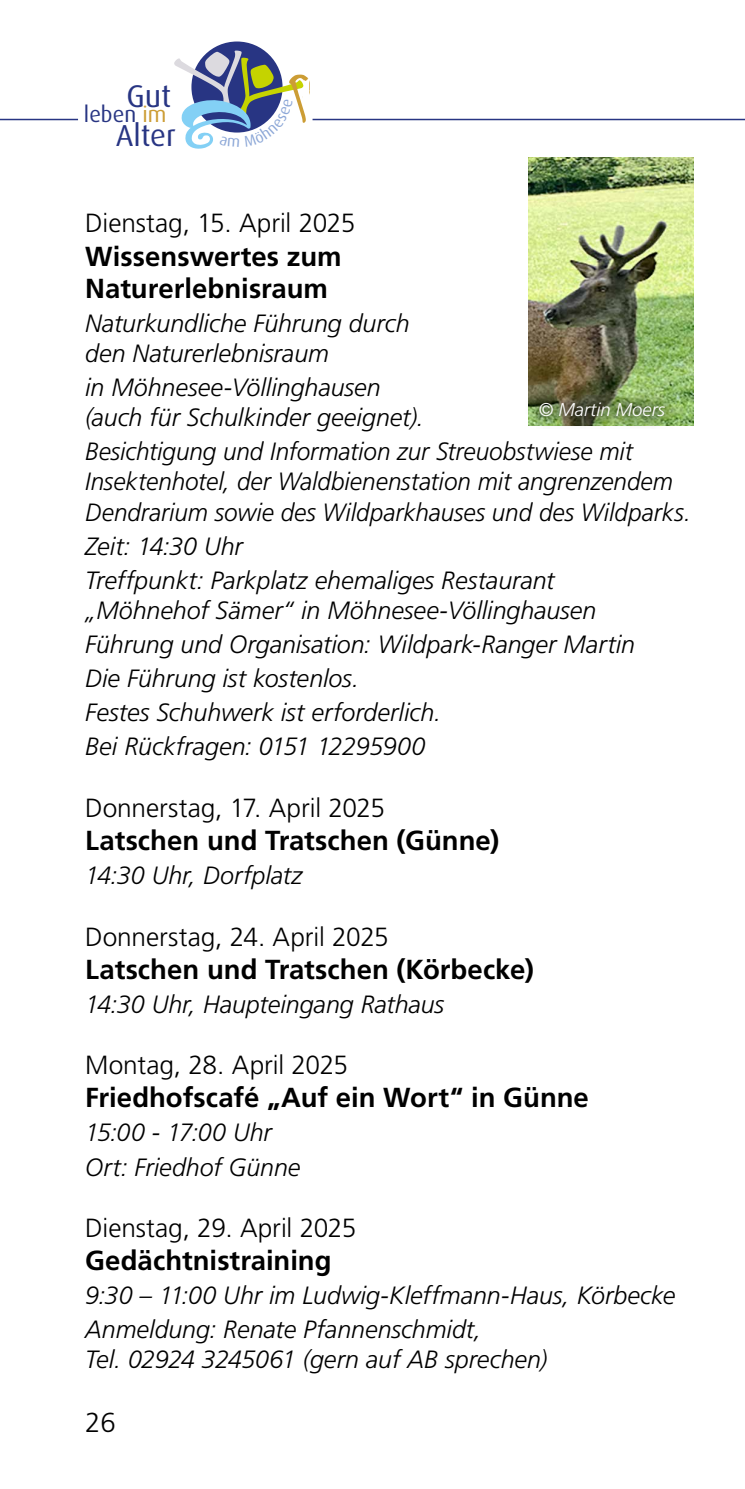
<style>
.page{position:relative;width:745px;height:1489px;background:#fff}
.page>*{position:absolute;margin:0;border:0;box-sizing:border-box;transform-origin:0 0}
.t1{font:31.25px "Dax";color:#283583}
.t2{font:30.25px "Dax";color:#283583}
.t3{font:700 27.5px/32.5px "Frutiger LT Std";color:#000}
.t4{font:300 27.5px "Frutiger LT Std";color:#000}
.t5{font:300 26.25px "Frutiger LT Std";letter-spacing:-.005em;color:#000}
.t6{font:italic 300 25px/34.2px "Frutiger LT Std";letter-spacing:-.005em;color:#000}
.t7{font:22.25px "Dax";color:#283583}
.t8{font:italic 300 18.5px "Frutiger LT Std";color:#fff}
.s1{color:#cc9d35}
</style>
<div class="page">
<svg style="left:191px;top:41px;width:91px;height:91px"></svg>
<hr style="left:0;top:119px;width:78px;height:1px;background:#283583">
<hr style="left:312px;top:119px;width:432px;height:1px;background:#283583">
<img style="left:528px;top:157px;width:164px;height:268px">
<div style="left:525px;top:389px;width:153px;height:41px;background:#000;opacity:.75"></div>
<svg style="left:191px;top:47px;width:129px;height:86px"></svg>
<p class="t1" style="left:126px;top:78px;width:46px">Gut</p>
<p class="t7" style="left:84px;top:102px;width:84px">leben <span class="s1">im</span></p>
<p class="t2" style="left:116px;top:118px;width:62px">Alter</p>
<p class="t5" style="left:85px;top:208px;width:271px">Dienstag, 15. April 2025</p>
<p class="t3" style="left:85px;top:240px;width:258px">Wissenswertes zum<br>Naturerlebnisraum</p>
<p class="t6" style="left:85px;top:309px;width:326px;line-height:30px">Naturkundliche Führung durch den Naturerlebnisraum</p>
<p class="t6" style="left:85px;top:373px;width:340px;line-height:30px">in Möhnesee-Völlinghausen (auch für Schulkinder geeignet).</p>
<p class="t6" style="left:85px;top:437px;width:606px;line-height:30px">Besichtigung und Information zur Streuobstwiese mit<br>Insektenhotel, der Waldbienenstation mit angrenzendem<br>Dendrarium sowie des Wildparkhauses und des Wildparks.</p>
<p class="t6" style="left:85px;top:529px;width:470px">Zeit: 14:30 Uhr<br>Treffpunkt: Parkplatz ehemaliges Restaurant</p>
<p class="t6" style="left:85px;top:593px;width:551px">„Möhnehof Sämer“ in Möhnesee-Völlinghausen Führung und Organisation: Wildpark-Ranger Martin Die Führung ist kostenlos.<br>Festes Schuhwerk ist erforderlich.<br>Bei Rückfragen: 0151 12295900</p>
<p class="t5" style="left:85px;top:792px;width:301px">Donnerstag, 17. April 2025</p>
<p class="t3" style="left:85px;top:824px;width:415px">Latschen und Tratschen (Günne)</p>
<p class="t6" style="left:85px;top:858px;width:219px">14:30 Uhr, Dorfplatz</p>
<p class="t5" style="left:85px;top:921px;width:305px">Donnerstag, 24. April 2025</p>
<p class="t3" style="left:85px;top:952px;width:450px">Latschen und Tratschen (Körbecke)</p>
<p class="t6" style="left:85px;top:987px;width:360px">14:30 Uhr, Haupteingang Rathaus</p>
<p class="t5" style="left:85px;top:1050px;width:264px">Montag, 28. April 2025</p>
<p class="t3" style="left:85px;top:1081px;width:505px">Friedhofscafé „Auf ein Wort“ in Günne</p>
<p class="t6" style="left:85px;top:1115px;width:217px">15:00 - 17:00 Uhr<br>Ort: Friedhof Günne</p>
<p class="t8" style="left:538px;top:399px;width:128px">© Martin Moers</p>
<p class="t5" style="left:85px;top:1212px;width:272px">Dienstag, 29. April 2025</p>
<p class="t3" style="left:85px;top:1244px;width:248px">Gedächtnistraining</p>
<p class="t6" style="left:85px;top:1278px;width:591px">9:30 – 11:00 Uhr im Ludwig-Kleffmann-Haus, Körbecke<br>Anmeldung: Renate Pfannenschmidt,</p>
<p class="t6" style="left:85px;top:1342px;width:463px">Tel. 02924 3245061 (gern auf AB sprechen)</p>
<p class="t4" style="left:85px;top:1406px;width:32px">26</p>
</div>
